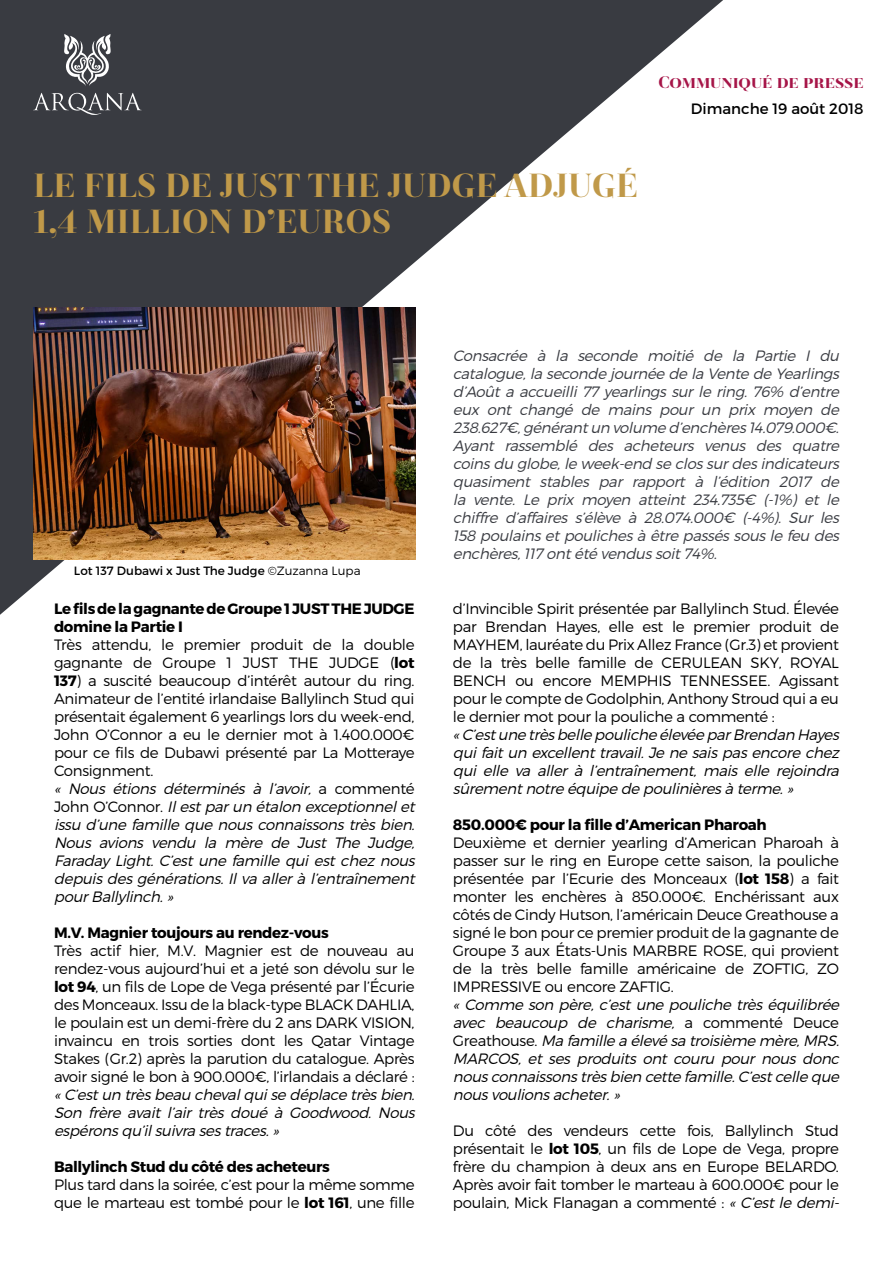
<style>
.page{position:relative;width:893px;height:1263px;background:#fff}
.page>*{position:absolute;margin:0;border:0;box-sizing:border-box;transform-origin:0 0}
.t1{font:900 36px/36px "Revista";letter-spacing:.01em;color:#c09949}
.t2{font:900 18px "Revista";color:#a61548}
.t3{font:300 15px/18px "Montserrat";letter-spacing:-.02em;color:#000}
.t4{font:italic 300 15px/18px "Montserrat";letter-spacing:-.045em;color:#000;text-align:justify}
.t5{font:italic 300 15px/18px "Montserrat";letter-spacing:-.03em;color:#393b41;text-align:justify}
.t6{font:700 15px/18px "Montserrat";letter-spacing:-.02em;color:#000}
.t7{font:15px "Montserrat";color:#000}
.t8{font:12px "Montserrat";color:#000}
.s1{font-weight:300}
.s2{font-weight:700}
.s3{font-style:italic}
.s4{font-style:normal}
</style>
<div class="page">
<svg style="left:0;top:0;width:723px;height:615px"></svg>
<svg style="left:64px;top:34px;width:47px;height:52px"></svg>
<svg style="left:33px;top:93px;width:109px;height:22px;background:#5c5e63"></svg>
<img style="left:33px;top:307px;width:383px;height:252px">
<h1 class="t1" style="left:33px;top:169px;width:606px">LE FILS DE JUST THE JUDGE ADJUGÉ<br>1,4 MILLION D’EUROS</h1>
<p class="t2" style="left:658px;top:72px;width:207px">Communiqué de presse</p>
<p class="t7" style="left:691px;top:100px;width:174px">Dimanche 19 août 2018</p>
<p class="t8" style="left:74px;top:563px;width:288px">Lot 137 Dubawi x Just The Judge <span class="s1">©Zuzanna Lupa</span></p>
<p class="t6" style="left:54px;top:600px;width:362px">Le fils de la gagnante de Groupe 1 JUST THE JUDGE domine la Partie I</p>
<p class="t3" style="left:54px;top:636px;width:366px">Très attendu, le premier produit de la double gagnante de Groupe 1 JUST THE JUDGE (<span class="s2">lot 137</span>) a suscité beaucoup d’intérêt autour du ring.<br>Animateur de l’entité irlandaise Ballylinch Stud qui présentait également 6 yearlings lors du week-end, John O’Connor a eu le dernier mot à 1.400.000€ pour ce fils de Dubawi présenté par La Motteraye Consignment.<br><span class="s3">« Nous étions déterminés à l’avoir,</span> a c o m m e n t é J o h n O ’ C o n n o r . <span class="s3">Ilestparun étalon exceptionnelet issu d’une famille que nous connaissons très bien.<br>Nous avions vendu la mère de Just The Judge, Faraday Light. C’est une famille qui est chez nous depuis des générations. Il va aller à l’entraînement pourBallylinch.»</span></p>
<p class="t6" style="left:54px;top:924px;width:276px">M.V. Magnier toujours au rendez-vous</p>
<p class="t3" style="left:54px;top:942px;width:362px;text-align:justify">Très actif hier, M.V. Magnier est de nouveau au rendez-vous aujourd’hui et a jeté son dévolu sur le <span class="s2">lot 94</span>, un fils de Lope de Vega présenté par l’Écurie des Monceaux. Issu de la black-type BLACK DAHLIA, le poulain est un demi-frère du 2 ans DARK VISION, invaincu en trois sorties dont les Qatar Vintage Stakes (Gr.2) après la parution du catalogue. Après avoir signé le bon à 900.000€, l’irlandais a déclaré :</p>
<p class="t4" style="left:54px;top:1086px;width:366px">«C’estun trèsbeau chevalquise déplace trèsbien.<br>Son frère avait l’air très doué à Goodwood. Nous espéronsqu’ilsuivra sestraces.»</p>
<p class="t6" style="left:54px;top:1158px;width:277px">Ballylinch Stud du côté des acheteurs</p>
<p class="t3" style="left:54px;top:1176px;width:362px">Plus tard dans la soirée, c’est pour la même somme que le marteau est tombé pour le <span class="s2">lot 161</span>, une fille</p>
<p class="t5" style="left:453px;top:346px;width:391px">Consacrée à la seconde moitié de la Partie I du catalogue,la seconde journée de la Vente de Yearlings d’Août a accueilli 77 yearlings sur le ring. 76% d’entre eux ont changé de mains pour un prix moyen de 238.627€,générantun volume d’enchères14.079.000€.<br>Ayant rassemblé des acheteurs venus des quatre coinsdu globe,le week-end se clossurdesindicateurs quasiment stables par rapport à l’édition 2017 de la vente. Le prix moyen atteint 234.735€ (-1%) et le chiffre d’affaires s’élève à 28.074.000€ (-4%). Sur les 158 poulainsetpoulichesà être passéssousle feu des enchères,117 ontété vendussoit74%.</p>
<p class="t3" style="left:453px;top:600px;width:388px;text-align:justify">d’Invincible Spirit présentée par Ballylinch Stud. Élevée par Brendan Hayes, elle est le premier produit de MAYHEM, lauréate du Prix Allez France (Gr.3) et provient de la très belle famille de CERULEAN SKY, ROYAL BENCH ou encore MEMPHIS TENNESSEE. Agissant pour le compte de Godolphin, Anthony Stroud qui a eu le dernier mot pour la pouliche a commenté :</p>
<p class="t4" style="left:453px;top:726px;width:391px">«C’estune trèsbelle pouliche élevée parBrendan Hayes quifaitun excellenttravail.Je ne saispasencore chez qui elle va aller à l’entraînement, mais elle rejoindra sûrementnotre équipe de poulinièresà terme.»</p>
<p class="t6" style="left:453px;top:816px;width:315px">850.000€ pour la fille d’American Pharoah</p>
<p class="t3" style="left:453px;top:834px;width:388px;text-align:justify">Deuxième et dernier yearling d’American Pharoah à passer sur le ring en Europe cette saison, la pouliche présentée par l’Ecurie des Monceaux (<span class="s2">lot 158</span>) a fait monter les enchères à 850.000€. Enchérissant aux côtés de Cindy Hutson, l’américain Deuce Greathouse a signé le bon pour ce premier produit de la gagnante de Groupe 3 aux États-Unis MARBRE ROSE, qui provient de la très belle famille américaine de ZOFTIG, ZO IMPRESSIVE ou encore ZAFTIG.</p>
<p class="t4" style="left:453px;top:996px;width:391px;text-align:left">« Comme son père, c’est une pouliche très équilibrée avec beaucoup de charisme, <span class="s4">a c o m m e n té D e u c e G r e a t h o u s e .</span> Ma famille a élevé sa troisième mère,MRS.<br>MARCOS, et ses produits ont couru pour nous donc nousconnaissonstrèsbien cette famille.C’estcelle que nousvoulionsacheter.»</p>
<p class="t3" style="left:453px;top:1122px;width:391px">Du côté des vendeurs cette fois, Ballylinch Stud présentait le <span class="s2">lot 105</span>, un fils de Lope de Vega, propre frère du champion à deux ans en Europe BELARDO.<br>Après avoir fait tomber le marteau à 600.000€ pour le poulain, Mick Flanagan a commenté : <span class="s3">« C’est le demi-</span></p>
</div>
